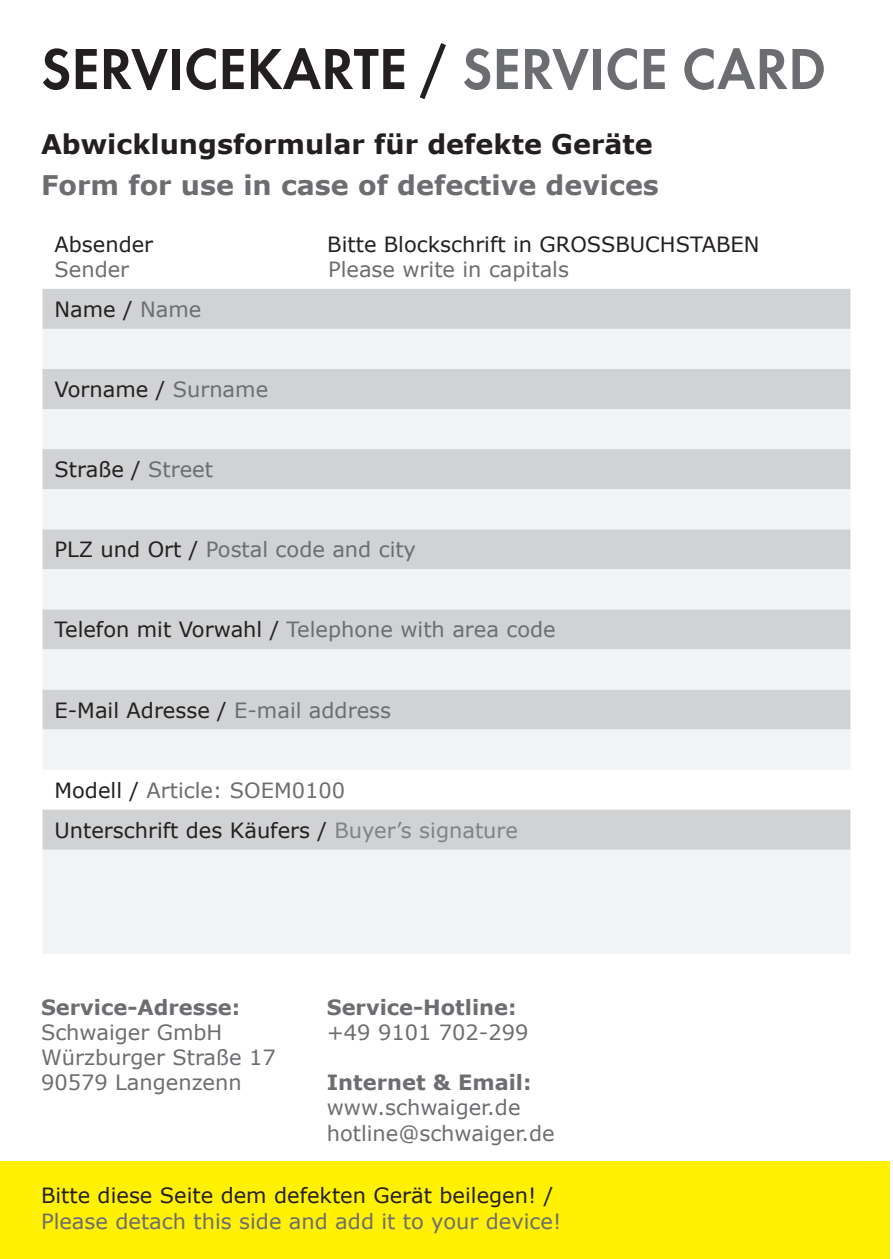
<style>
.page{position:relative;width:893px;height:1259px;background:#fff}
.page>*{position:absolute;margin:0;border:0;box-sizing:border-box;transform-origin:0 0}
.t1{font:60px "Futura TOT Dem";color:#231f20;scale:.95 1}
.Innen_Titel1{font:700 27px "Verdana";color:#231f20}
.Innen_Titel1-2{font:700 27px "Verdana";color:#6c6d70}
.Box_Text_black_70{font:21px/25.2px "Verdana";color:#6c6d70}
.Box_1__Zeile{font:21px "Verdana";color:#231f20}
.Box_1__Zeile-2{font:21px "Verdana";color:#6c6d70}
.Box_Text_black_70-2{font:700 21px "Verdana";color:#6c6d70}
.Box_Text_black_70-3{font:21px "Verdana";color:#231f20}
.s1{color:#6c6d70}
.s2{color:#231f20}
.s3{color:#808285}
</style>
<div class="page">
<div style="left:0;top:1161px;width:890px;height:98px;background:#fff101"></div>
<div style="left:43px;top:289px;width:807px;height:40px;background:#d1d2d4"></div>
<svg style="left:43px;top:329px;width:807px;height:624px;fill:#f2f3f4"></svg>
<p class="t1" style="left:41px;top:33px;width:828px">SERVICEKARTE / <span class="s1">SERVICE CARD</span></p>
<p class="Innen_Titel1" style="left:41px;top:127px;width:613px">Abwicklungsformular für defekte Geräte</p>
<p class="Innen_Titel1-2" style="left:41px;top:167px;width:619px">Form for use in case of defective devices</p>
<p class="Box_Text_black_70-3" style="left:55px;top:231px;width:100px">Absender</p>
<p class="Box_Text_black_70-3" style="left:327px;top:231px;width:434px">Bitte Blockschrift in GROSSBUCHSTABEN</p>
<p class="Box_Text_black_70" style="left:55px;top:257px;width:76px">Sender</p>
<p class="Box_Text_black_70" style="left:328px;top:257px;width:242px">Please write in capitals</p>
<p class="Box_1__Zeile" style="left:55px;top:296px;width:148px">Name / <span class="s1">Name</span></p>
<p class="Box_1__Zeile" style="left:55px;top:376px;width:215px">Vorname / <span class="s1">Surname</span></p>
<p class="Box_1__Zeile" style="left:55px;top:456px;width:160px">Straße / <span class="s1">Street</span></p>
<p class="Box_1__Zeile-2" style="left:55px;top:536px;width:363px"><span class="s2">PLZ und Ort /</span> Postal code and city</p>
<p class="Box_1__Zeile-2" style="left:55px;top:616px;width:503px"><span class="s2">Telefon mit Vorwahl /</span> Telephone with area code</p>
<p class="Box_1__Zeile" style="left:55px;top:696px;width:338px">E-Mail Adresse / <span class="s1">E-mail address</span></p>
<p class="Box_Text_black_70" style="left:55px;top:778px;width:292px"><span class="s2">Modell /</span> Article: SOEM0100</p>
<p class="Box_1__Zeile" style="left:55px;top:817px;width:465px">Unterschrift des Käufers / <span class="s3">Buyer’s signature</span></p>
<p class="Box_Text_black_70-2" style="left:41px;top:993px;width:201px">Service-Adresse:</p>
<p class="Box_Text_black_70" style="left:41px;top:1020px;width:236px">Schwaiger GmbH<br>Würzburger Straße 17<br>90579 Langenzenn</p>
<p class="Box_Text_black_70-2" style="left:327px;top:993px;width:191px">Service-Hotline:</p>
<p class="Box_Text_black_70" style="left:327px;top:1020px;width:203px">+49 9101 702-299</p>
<p class="Box_Text_black_70-2" style="left:327px;top:1069px;width:206px">Internet &amp; Email:</p>
<p class="Box_Text_black_70" style="left:327px;top:1095px;width:195px">www.schwaiger.de</p>
<p class="Box_Text_black_70" style="left:327px;top:1120px;width:229px">hotline@schwaiger.de</p>
<p class="Box_1__Zeile" style="left:41px;top:1182px;width:514px">Bitte diese Seite dem defekten Gerät beilegen! /</p>
<p class="Box_Text_black_70" style="left:41px;top:1208px;width:522px">Please detach this side and add it to your device!</p>
</div>
